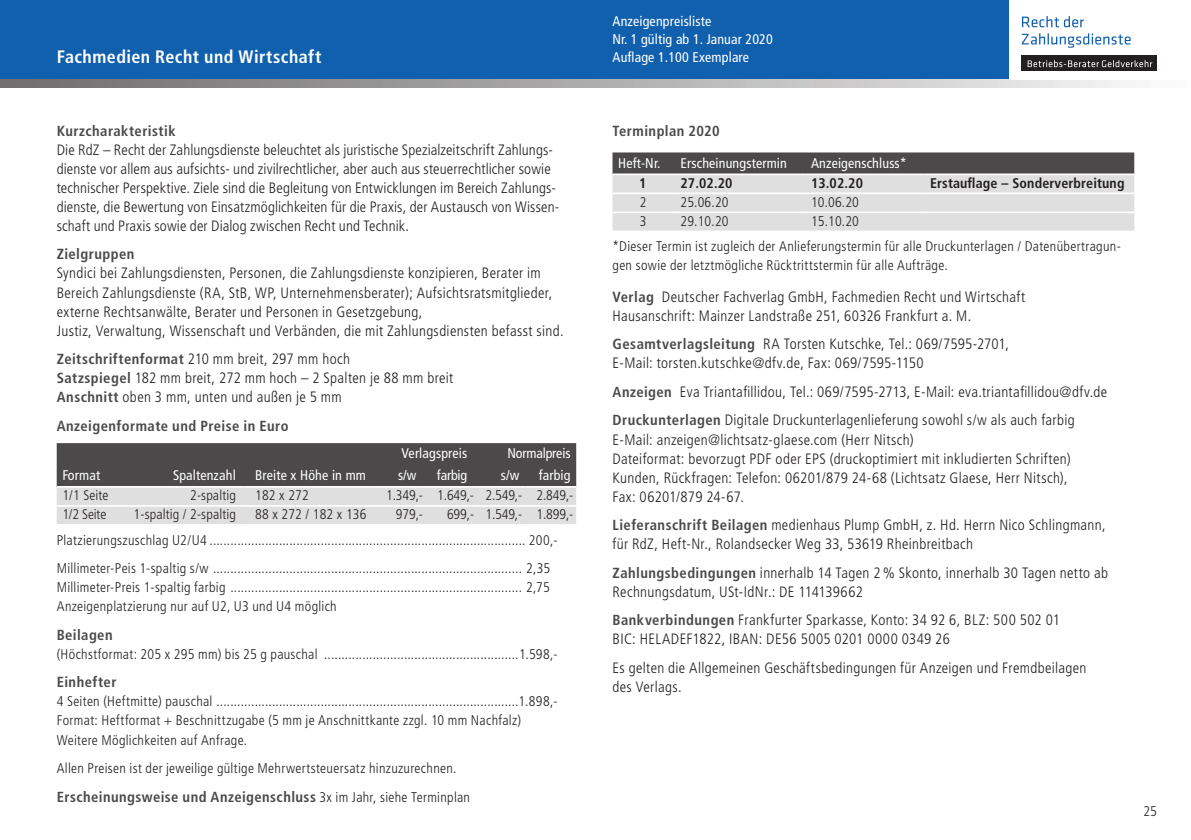
<style>
.page{position:relative;width:1191px;height:840px;background:#fff}
.page>*{position:absolute;margin:0;border:0;box-sizing:border-box;transform-origin:0 0}
.t1{font:700 condensed 18px "Frutiger LT Std";letter-spacing:.025em;color:#fff}
.t2{font:300 condensed 15px/19px "Frutiger LT Std";letter-spacing:.02em;color:#231f20}
.t3{font:700 condensed 14.6px "Frutiger LT Std";letter-spacing:.03em;color:#4b4949}
.t4{font:300 condensed 14px/19px "Frutiger LT Std";letter-spacing:.02em;color:#231f20}
.t5{font:condensed 14px/18px "Frutiger LT Std";letter-spacing:.01em;color:#fff}
.t6{font:700 condensed 14px "Frutiger LT Std";letter-spacing:.01em;color:#231f20}
.t7{font:300 condensed 14px "Frutiger LT Std";letter-spacing:-.01em;color:#231f20}
.t8{font:condensed 14px "Frutiger LT Std";letter-spacing:-.01em;color:#fff}
.s1{font-weight:700;font-size:14.6px;color:#4b4949}
.s2{font-weight:300;font-size:14px;color:#231f20}
</style>
<div class="page">
<div style="left:0;top:0;width:1191px;height:79px;background:#1160ae"></div>
<svg style="left:0;top:79px;width:1125px;height:9px;background:#acabab"></svg>
<svg style="left:57px;top:443px;width:519px;height:80px;background:#8e8d8d"></svg>
<hr style="left:57px;top:485px;width:61px;height:2px;background:#fff">
<hr style="left:118px;top:485px;width:126px;height:2px;background:#fff">
<hr style="left:244px;top:485px;width:128px;height:2px;background:#fff">
<hr style="left:372px;top:485px;width:51px;height:2px;background:#fff">
<hr style="left:423px;top:485px;width:51px;height:2px;background:#fff">
<hr style="left:474px;top:485px;width:51px;height:2px;background:#fff">
<hr style="left:525px;top:485px;width:51px;height:2px;background:#fff">
<hr style="left:57px;top:504px;width:61px;height:2px;background:#fff">
<hr style="left:118px;top:504px;width:126px;height:2px;background:#fff">
<hr style="left:244px;top:504px;width:128px;height:2px;background:#fff">
<hr style="left:372px;top:504px;width:51px;height:2px;background:#fff">
<hr style="left:423px;top:504px;width:51px;height:2px;background:#fff">
<hr style="left:474px;top:504px;width:51px;height:2px;background:#fff">
<hr style="left:525px;top:504px;width:51px;height:2px;background:#fff">
<svg style="left:612px;top:152px;width:522px;height:78px;background:#b6b5b5"></svg>
<hr style="left:612px;top:173px;width:63px;height:2px;background:#fff">
<hr style="left:675px;top:173px;width:130px;height:2px;background:#fff">
<hr style="left:805px;top:173px;width:119px;height:2px;background:#fff">
<hr style="left:924px;top:173px;width:210px;height:2px;background:#fff">
<hr style="left:612px;top:192px;width:63px;height:2px;background:#fff">
<hr style="left:675px;top:192px;width:130px;height:2px;background:#fff">
<hr style="left:805px;top:192px;width:119px;height:2px;background:#fff">
<hr style="left:924px;top:192px;width:210px;height:2px;background:#fff">
<hr style="left:612px;top:211px;width:63px;height:2px;background:#fff">
<hr style="left:675px;top:211px;width:130px;height:2px;background:#fff">
<hr style="left:805px;top:211px;width:119px;height:2px;background:#fff">
<hr style="left:924px;top:211px;width:210px;height:2px;background:#fff">
<div style="left:1009px;top:0;width:182px;height:79px;background:#fff"></div>
<svg style="left:1021px;top:33px;width:109px;height:15px"></svg>
<svg style="left:1022px;top:16px;width:61px;height:11px"></svg>
<div style="left:1021px;top:55px;width:135px;height:16px;background:#231f20"></div>
<svg style="left:1027px;top:60px;width:125px;height:7px"></svg>
<p class="t1" style="left:57px;top:46px;width:266px">Fachmedien Recht und Wirtschaft</p>
<p class="t3" style="left:57px;top:122px;width:120px">Kurzcharakteristik</p>
<p class="t2" style="left:57px;top:140px;width:504px">Die RdZ – Recht der Zahlungsdienste beleuchtet als juristische Spezialzeitschrift Zahlungs&shy;dienste vor allem aus aufsichts- und zivilrechtlicher, aber auch aus steuerrechtlicher sowie technischer Perspektive. Ziele sind die Begleitung von Entwicklungen im Bereich Zahlungs&shy;dienste, die Bewertung von Einsatzmöglichkeiten für die Praxis, der Austausch von Wissen&shy;schaft und Praxis sowie der Dialog zwischen Recht und Technik.</p>
<p class="t3" style="left:57px;top:245px;width:79px">Zielgruppen</p>
<p class="t2" style="left:57px;top:264px;width:508px">Syndici bei Zahlungsdiensten, Personen, die Zahlungsdienste konzipieren, Berater im Bereich Zahlungsdienste (RA, StB, WP, Unternehmensberater); Aufsichtsratsmitglieder, externe Rechtsanwälte, Berater und Personen in Gesetzgebung,<br>Justiz, Verwaltung, Wissenschaft und Verbänden, die mit Zahlungsdiensten befasst sind.</p>
<p class="t2" style="left:57px;top:349px;width:398px"><span class="s1">Zeitschriftenformat</span> 210 mm breit, 297 mm hoch<br><span class="s1">Satzspiegel</span> 182 mm breit, 272 mm hoch – 2 Spalten je 88 mm breit<br><span class="s1">Anschnitt</span> oben 3 mm, unten und außen je 5 mm</p>
<p class="t3" style="left:57px;top:416px;width:233px">Anzeigenformate und Preise in Euro</p>
<p class="t5" style="left:401px;top:444px;width:67px">Verlagspreis</p>
<p class="t8" style="left:507px;top:445px;width:65px">Normalpreis</p>
<p class="t5" style="left:62px;top:466px;width:39px">Format</p>
<p class="t5" style="left:173px;top:466px;width:64px">Spaltenzahl</p>
<p class="t5" style="left:255px;top:466px;width:112px">Breite x Höhe in mm</p>
<p class="t5" style="left:398px;top:466px;width:20px">s/w</p>
<p class="t5" style="left:437px;top:466px;width:32px">farbig</p>
<p class="t5" style="left:501px;top:466px;width:20px">s/w</p>
<p class="t5" style="left:539px;top:466px;width:33px">farbig</p>
<p class="t4" style="left:62px;top:486px;width:48px">1/1 Seite</p>
<p class="t4" style="left:190px;top:486px;width:47px">2-spaltig</p>
<p class="t4" style="left:255px;top:486px;width:55px">182 x 272</p>
<p class="t7" style="left:386px;top:487px;width:189px">1.349,- 1.649,- 2.549,- 2.849,-</p>
<p class="t4" style="left:62px;top:505px;width:45px">1/2 Seite</p>
<p class="t4" style="left:133px;top:505px;width:104px">1-spaltig / 2-spaltig</p>
<p class="t4" style="left:255px;top:505px;width:113px">88 x 272 / 182 x 136</p>
<p class="t4" style="left:396px;top:505px;width:29px">979,-</p>
<p class="t4" style="left:57px;top:501px;width:518px;line-height:25.6px;text-indent:390px">699,- 1.549,- 1.899,-<br>Platzierungszuschlag U2/U4 ........................................................................................... 200,-</p>
<p class="t4" style="left:57px;top:559px;width:495px;text-align:justify">Millimeter-Peis 1-spaltig s/w ......................................................................................... 2,35<br>Millimeter-Preis 1-spaltig farbig .................................................................................... 2,75<br>Anzeigenplatzierung nur auf U2, U3 und U4 möglich</p>
<p class="t3" style="left:57px;top:625px;width:57px">Beilagen</p>
<p class="t4" style="left:57px;top:644px;width:502px">(Höchstformat: 205 x 295 mm) bis 25 g pauschal ........................................................1.598,-</p>
<p class="t3" style="left:57px;top:673px;width:61px">Einhefter</p>
<p class="t4" style="left:57px;top:692px;width:502px">4 Seiten (Heftmitte) pauschal .......................................................................................1.898,-<br>Format: Heftformat + Beschnittzugabe (5 mm je Anschnittkante zzgl. 10 mm Nachfalz)<br>Weitere Möglichkeiten auf Anfrage.</p>
<p class="t4" style="left:57px;top:758px;width:401px">Allen Preisen ist der jeweilige gültige Mehrwertsteuersatz hinzuzurechnen.</p>
<p class="t3" style="left:57px;top:787px;width:415px">Erscheinungsweise und Anzeigenschluss <span class="s2">3x im Jahr, siehe Terminplan</span></p>
<p class="t5" style="left:612px;top:12px;width:162px">Anzeigenpreisliste<br>Nr. 1 gültig ab 1. Januar 2020<br>Auflage 1.100 Exemplare</p>
<p class="t3" style="left:612px;top:122px;width:109px">Terminplan 2020</p>
<p class="t5" style="left:618px;top:154px;width:44px">Heft-Nr.</p>
<p class="t5" style="left:680px;top:154px;width:108px">Erscheinungstermin</p>
<p class="t5" style="left:811px;top:154px;width:97px">Anzeigenschluss*</p>
<p class="t6" style="left:639px;top:174px;width:9px">1</p>
<p class="t6" style="left:680px;top:174px;width:53px">27.02.20</p>
<p class="t6" style="left:811px;top:174px;width:53px">13.02.20</p>
<p class="t6" style="left:930px;top:174px;width:196px">Erstauflage – Sonderverbreitung</p>
<p class="t4" style="left:640px;top:192px;width:8px">2</p>
<p class="t4" style="left:680px;top:192px;width:50px">25.06.20</p>
<p class="t4" style="left:811px;top:192px;width:50px">10.06.20</p>
<p class="t4" style="left:640px;top:211px;width:8px">3</p>
<p class="t4" style="left:680px;top:211px;width:50px">29.10.20</p>
<p class="t4" style="left:612px;top:208px;width:510px;line-height:25.6px;text-indent:198px">15.10.20<br>*Dieser Termin ist zugleich der Anlieferungstermin für alle Druckunterlagen / Datenübertragun-</p>
<p class="t4" style="left:612px;top:256px;width:337px">gen sowie der letztmögliche Rücktrittstermin für alle Aufträge.</p>
<p class="t2" style="left:612px;top:287px;width:414px"><span class="s1">Verlag</span> Deutscher Fachverlag GmbH, Fachmedien Recht und Wirtschaft<br>Hausanschrift: Mainzer Landstraße 251, 60326 Frankfurt a. M.</p>
<p class="t2" style="left:612px;top:335px;width:398px"><span class="s1">Gesamtverlagsleitung</span> RA Torsten Kutschke, Tel.: 069/7595-2701,<br>E-Mail: torsten.kutschke@dfv.de, Fax: 069/7595-1150</p>
<p class="t2" style="left:612px;top:377px;width:496px;line-height:28.4px"><span class="s1">Anzeigen</span> Eva Triantafillidou, Tel.: 069/7595-2713, E-Mail: eva.triantafillidou@dfv.de<br><span class="s1">Druckunterlagen</span> Digitale Druckunterlagenlieferung sowohl s/w als auch farbig</p>
<p class="t2" style="left:612px;top:430px;width:459px">E-Mail: anzeigen@lichtsatz-glaese.com (Herr Nitsch)<br>Dateiformat: bevorzugt PDF oder EPS (druckoptimiert mit inkludierten Schriften)<br>Kunden, Rückfragen: Telefon: 06201/879 24-68 (Lichtsatz Glaese, Herr Nitsch), Fax: 06201/879 24-67.</p>
<p class="t2" style="left:612px;top:515px;width:494px"><span class="s1">Lieferanschrift Beilagen</span> medienhaus Plump GmbH, z. Hd. Herrn Nico Schlingmann, für RdZ, Heft-Nr., Rolandsecker Weg 33, 53619 Rheinbreitbach</p>
<p class="t2" style="left:612px;top:563px;width:497px"><span class="s1">Zahlungsbedingungen</span> innerhalb 14 Tagen 2 % Skonto, innerhalb 30 Tagen netto ab<br>Rechnungsdatum, USt-IdNr.: DE 114139662</p>
<p class="t2" style="left:612px;top:610px;width:449px"><span class="s1">Bankverbindungen</span> Frankfurter Sparkasse, Konto: 34 92 6, BLZ: 500 502 01<br>BIC: HELADEF1822, IBAN: DE56 5005 0201 0000 0349 26</p>
<p class="t2" style="left:612px;top:658px;width:475px">Es gelten die Allgemeinen Geschäftsbedingungen für Anzeigen und Fremdbeilagen des Verlags.</p>
<p class="t4" style="left:1143px;top:801px;width:15px">25</p>
</div>
